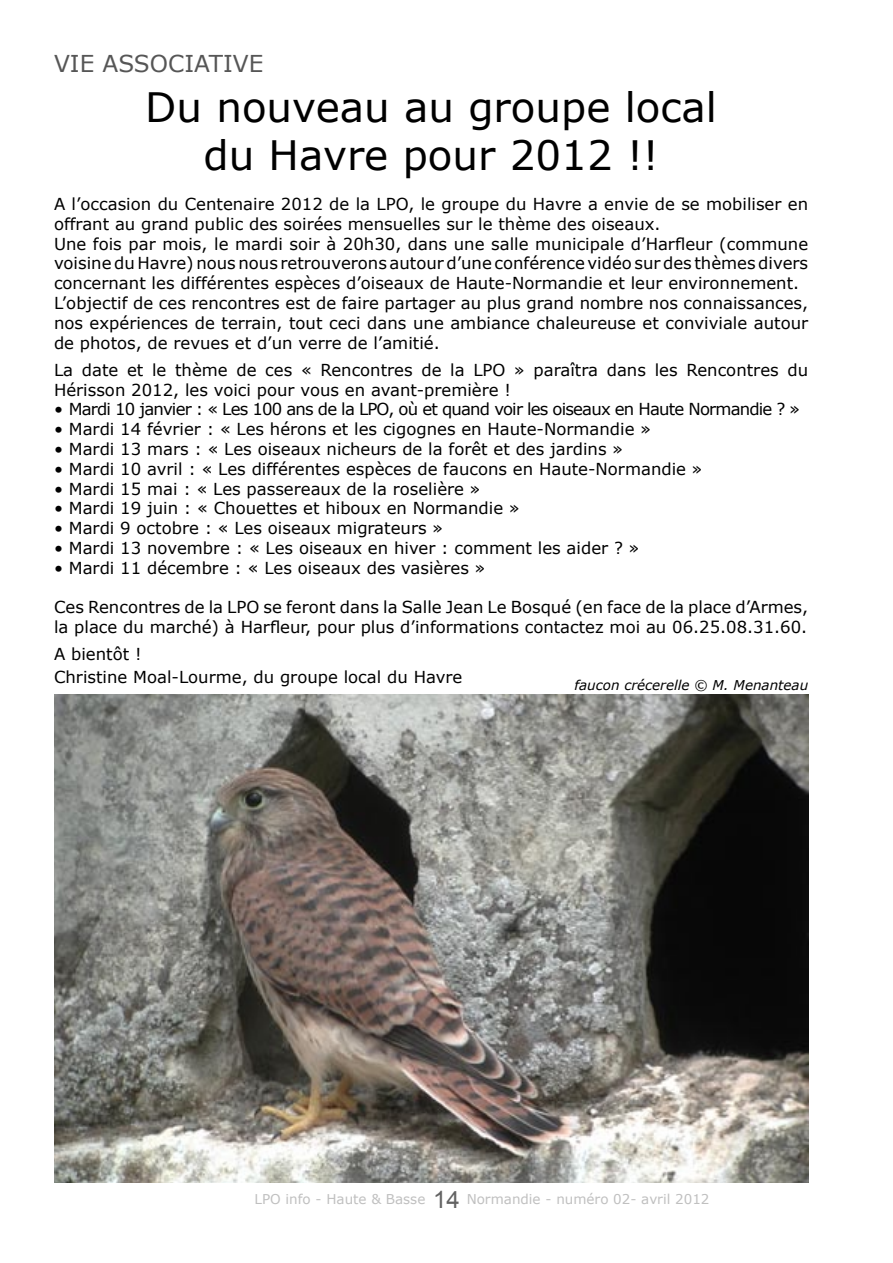
<style>
.page{position:relative;width:893px;height:1263px;background:#fff}
.page>*{position:absolute;margin:0;border:0;box-sizing:border-box;transform-origin:0 0}
.t1{font:40.5px/48.6px "Verdana";color:#000;text-align:center}
.t2{font:23.25px "Verdana";color:#565656}
.t3{font:16.5px/19.8px "Verdana";color:#000}
.t4{font:16.5px "Verdana";letter-spacing:-.05em;color:#000}
.t5{font:13.5px "Verdana";color:#c0c0c0}
.t6{font:italic 13.5px "Verdana";color:#000}
.s1{font-family:"Arial";font-size:24px;color:#636363}
</style>
<div class="page">
<img style="left:54px;top:694px;width:754px;height:488px">
<h2 class="t2" style="left:54px;top:49px;width:211px">VIE ASSOCIATIVE</h2>
<h1 class="t1" style="left:145px;top:81px;width:573px">Du nouveau au groupe local du Havre pour 2012 !!</h1>
<p class="t3" style="left:54px;top:193px;width:756px">A l’occasion du Centenaire 2012 de la LPO, le groupe du Havre a envie de se mobiliser en offrant au grand public des soirées mensuelles sur le thème des oiseaux.<br>Une fois par mois, le mardi soir à 20h30, dans une salle municipale d’Harfleur (commune voisine du Havre) nous nous retrouverons autour d’une conférence vidéo sur des thèmes divers concernant les différentes espèces d’oiseaux de Haute-Normandie et leur environnement.<br>L’objectif de ces rencontres est de faire partager au plus grand nombre nos connaissances, nos expériences de terrain, tout ceci dans une ambiance chaleureuse et conviviale autour de photos, de revues et d’un verre de l’amitié.</p>
<p class="t3" style="left:54px;top:359px;width:756px">La date et le thème de ces « Rencontres de la LPO » paraîtra dans les Rencontres du<br>Hérisson 2012, les voici pour vous en avant-première !</p>
<p class="t4" style="left:54px;top:399px;width:748px">• Mardi 10 janvier : « Les 100 ans de la LPO, où et quand voir les oiseaux en Haute Normandie ? »</p>
<p class="t3" style="left:54px;top:419px;width:598px">• Mardi 14 février : « Les hérons et les cigognes en Haute-Normandie »</p>
<p class="t3" style="left:54px;top:439px;width:571px">• Mardi 13 mars : « Les oiseaux nicheurs de la forêt et des jardins »</p>
<p class="t3" style="left:54px;top:458px;width:650px">• Mardi 10 avril : « Les différentes espèces de faucons en Haute-Normandie »</p>
<p class="t3" style="left:54px;top:478px;width:428px">• Mardi 15 mai : « Les passereaux de la roselière »</p>
<p class="t3" style="left:54px;top:498px;width:467px">• Mardi 19 juin : « Chouettes et hiboux en Normandie »</p>
<p class="t3" style="left:54px;top:518px;width:391px">• Mardi 9 octobre : « Les oiseaux migrateurs »</p>
<p class="t3" style="left:54px;top:538px;width:587px">• Mardi 13 novembre : « Les oiseaux en hiver : comment les aider ? »</p>
<p class="t3" style="left:54px;top:557px;width:433px">• Mardi 11 décembre : « Les oiseaux des vasières »</p>
<p class="t3" style="left:54px;top:597px;width:756px">Ces Rencontres de la LPO se feront dans la Salle Jean Le Bosqué (en face de la place d’Armes, la place du marché) à Harfleur, pour plus d’informations contactez moi au 06.25.08.31.60.</p>
<p class="t3" style="left:54px;top:642px;width:410px;line-height:22.5px">A bientôt !<br>Christine Moal-Lourme, du groupe local du Havre</p>
<p class="t6" style="left:574px;top:676px;width:235px">faucon crécerelle © M. Menanteau</p>
<p class="t5" style="left:255px;top:1191px;width:456px">LPO info - Haute &amp; Basse <span class="s1">14</span> Normandie - numéro 02- avril 2012</p>
</div>
